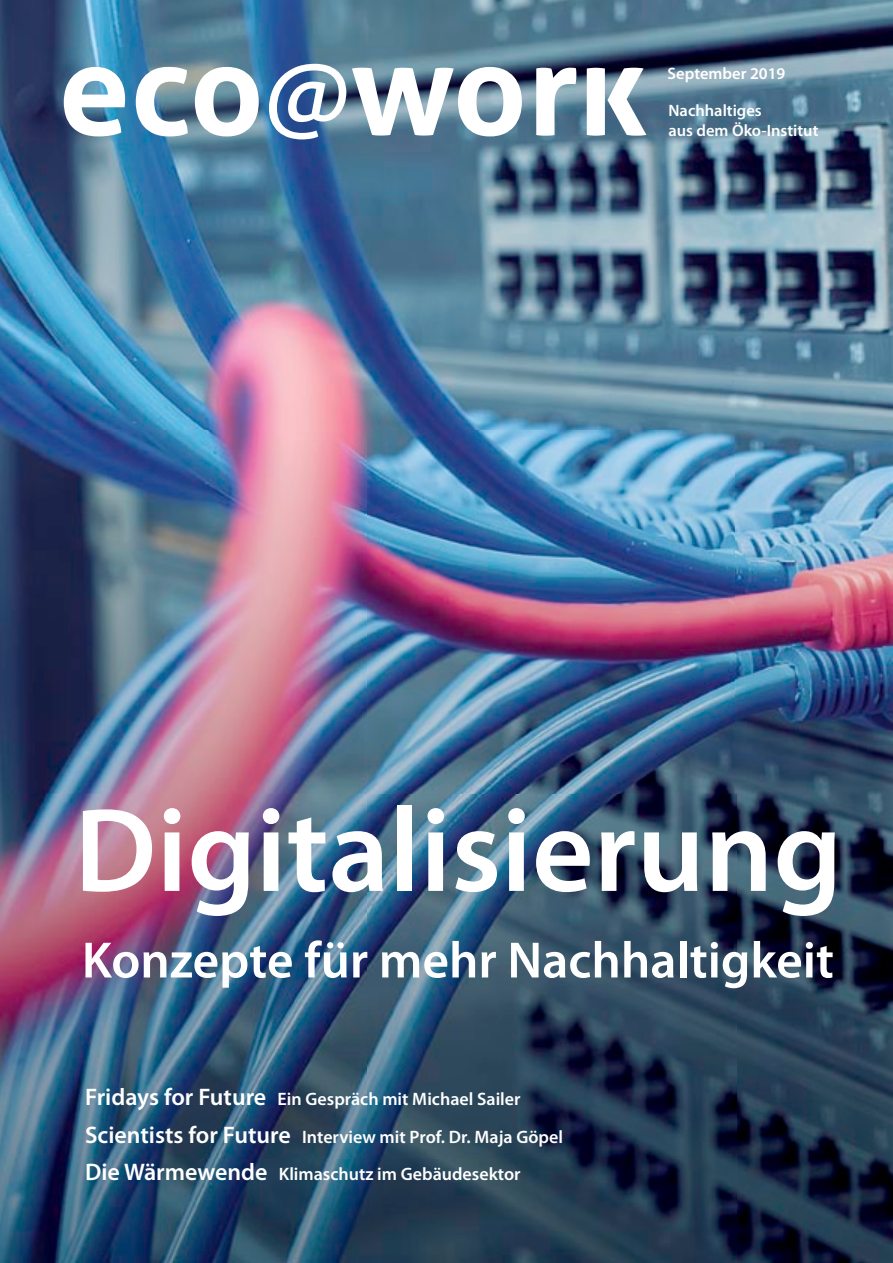
<style>
.page{position:relative;width:893px;height:1263px;background:#fff}
.page>*{position:absolute;margin:0;border:0;box-sizing:border-box;transform-origin:0 0}
.t1{font:600 120px "Myriad Pro";color:#fff}
.t2{font:600 51.45px "Myriad Pro";color:#fff}
.t3{font:600 18px/37.3px "Myriad Pro";color:#fff}
.t4{font:600 16.5px/19.8px "Myriad Pro";color:#fff}
.s1{font-size:24px}
</style>
<div class="page">
<img style="left:0;top:0;width:893px;height:1263px">
<svg style="left:64px;top:64px;width:582px;height:75px"></svg>
<p class="t4" style="left:668px;top:63px;width:119px">september 2019</p>
<p class="t4" style="left:668px;top:100px;width:151px">Nachhaltiges<br>aus dem Öko-institut</p>
<h1 class="t1" style="left:74px;top:774px;width:769px">digitalisierung</h1>
<h2 class="t2" style="left:82px;top:927px;width:754px">Konzepte für mehr Nachhaltigkeit</h2>
<p class="t3" style="left:85px;top:1080px;width:480px"><span class="s1">Fridays for Future</span> ein Gespräch mit michael sailer <span class="s1">scientists for Future</span> interview mit Prof. dr. maja Göpel <span class="s1">die Wärmewende</span> Klimaschutz im Gebäudesektor</p>
</div>
